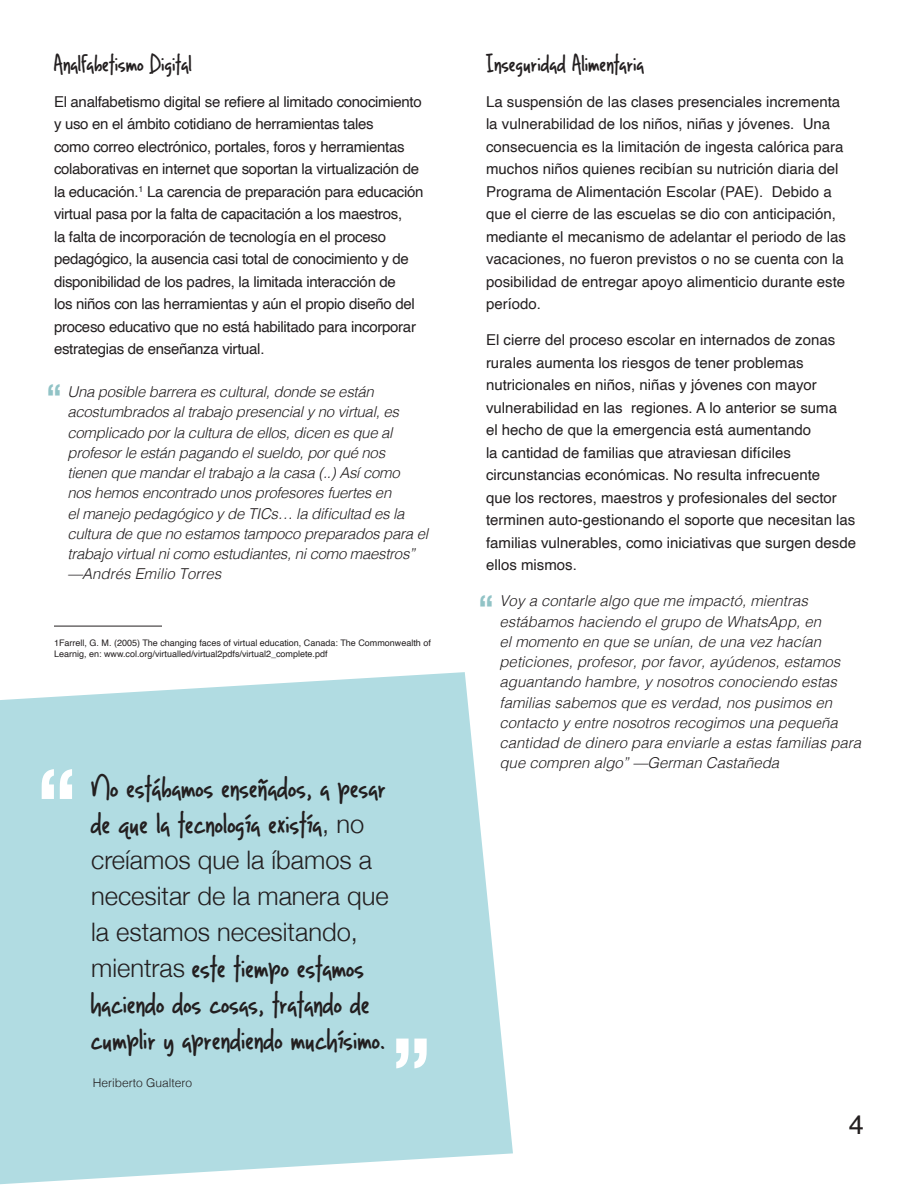
<style>
.page{position:relative;width:918px;height:1188px;background:#fff}
.page>*{position:absolute;margin:0;border:0;box-sizing:border-box;transform-origin:0 0}
.t1{font:700 condensed 93px "Helvetica Neue";color:#fff}
.t2{font:700 condensed 34.5px "Helvetica Neue";color:#91c3c6}
.In-Quotes{font:28.5px/36px "Lightupthe World";color:#231f20}
.t3{font:27px "Helvetica";color:#231f20}
.In-Quotes-2{font:300 25.5px/36px "Helvetica Neue";color:#231f20}
.Lists{font:22.5px "Lightupthe World";color:#231f20}
.Lists-2{font:15px/22.5px "Helvetica";color:#231f20}
.In-Quotes-3{font:italic 300 15px/20.2px "Helvetica";letter-spacing:-.01em;color:#231f20}
.Lists-3{font:15px/22.5px "Helvetica";letter-spacing:-.02em;color:#231f20}
.t4{font:300 12px "Helvetica";color:#231f20}
.t5{font:9px/10.8px "Helvetica";color:#231f20}
.s1{font-family:"Helvetica Neue";font-weight:300;font-size:25.5px}
</style>
<div class="page">
<hr style="left:54px;top:626px;width:108px;height:1px;background:#231f20">
<svg style="left:0;top:672px;width:513px;height:512px;background:#b8dfe4"></svg>
<p class="Lists" style="left:54px;top:47px;width:140px">Analfabetismo Digital</p>
<p class="Lists-3" style="left:54px;top:91px;width:371px">El analfabetismo digital se refiere al limitado conocimiento y uso en el ámbito cotidiano de herramientas tales<br>como correo electrónico, portales, foros y herramientas colaborativas en internet que soportan la virtualización de la educación.<sup>1</sup> La carencia de preparación para educación virtual pasa por la falta de capacitación a los maestros,<br>la falta de incorporación de tecnología en el proceso pedagógico, la ausencia casi total de conocimiento y de disponibilidad de los padres, la limitada interacción de<br>los niños con las herramientas y aún el propio diseño del proceso educativo que no está habilitado para incorporar estrategias de enseñanza virtual.</p>
<p class="In-Quotes-3" style="left:68px;top:381px;width:362px">Una posible barrera es cultural, donde se están acostumbrados al trabajo presencial y no virtual, es complicado por la cultura de ellos, dicen es que al profesor le están pagando el sueldo, por qué nos tienen que mandar el trabajo a la casa (..) Así como<br>nos hemos encontrado unos profesores fuertes en<br>el manejo pedagógico y de TICs… la dificultad es la cultura de que no estamos tampoco preparados para el trabajo virtual ni como estudiantes, ni como maestros” —Andrés Emilio Torres</p>
<p class="t2" style="left:46px;top:368px;width:17px">“</p>
<p class="t5" style="left:54px;top:638px;width:378px">1Farrell, G. M. (2005) The changing faces of virtual education, Canada: The Commonwealth of<br>Learnig, en: www.col.org/virtualled/virtual2pdfs/virtual2_complete.pdf</p>
<p class="t1" style="left:35px;top:725px;width:45px">“</p>
<p class="In-Quotes" style="left:91px;top:768px;width:297px">No estábamos enseñados, a pesar de que la tecnología existía<span class="s1">, no</span></p>
<p class="In-Quotes-2" style="left:91px;top:840px;width:299px">creíamos que la íbamos a necesitar de la manera que la estamos necesitando,</p>
<p class="In-Quotes" style="left:91px;top:948px;width:296px"><span class="s1">mientras</span> este tiempo estamos haciendo dos cosas, tratando de cumplir y aprendiendo muchísimo.</p>
<p class="t4" style="left:93px;top:1073px;width:101px">Heriberto Gualtero</p>
<p class="t1" style="left:433px;top:1112px;width:45px;rotate:-180deg">“</p>
<p class="Lists" style="left:486px;top:47px;width:160px">Inseguridad Alimentaria</p>
<p class="Lists-2" style="left:486px;top:91px;width:362px">La suspensión de las clases presenciales incrementa la vulnerabilidad de los niños, niñas y jóvenes. Una consecuencia es la limitación de ingesta calórica para muchos niños quienes recibían su nutrición diaria del Programa de Alimentación Escolar (PAE). Debido a que el cierre de las escuelas se dio con anticipación, mediante el mecanismo de adelantar el periodo de las vacaciones, no fueron previstos o no se cuenta con la posibilidad de entregar apoyo alimenticio durante este período.</p>
<p class="Lists-2" style="left:486px;top:329px;width:372px">El cierre del proceso escolar en internados de zonas rurales aumenta los riesgos de tener problemas nutricionales en niños, niñas y jóvenes con mayor vulnerabilidad en las regiones. A lo anterior se suma<br>el hecho de que la emergencia está aumentando<br>la cantidad de familias que atraviesan difíciles circunstancias económicas. No resulta infrecuente<br>que los rectores, maestros y profesionales del sector terminen auto-gestionando el soporte que necesitan las familias vulnerables, como iniciativas que surgen desde ellos mismos.</p>
<p class="In-Quotes-3" style="left:500px;top:590px;width:363px">Voy a contarle algo que me impactó, mientras estábamos haciendo el grupo de WhatsApp, en<br>el momento en que se unían, de una vez hacían peticiones, profesor, por favor, ayúdenos, estamos aguantando hambre, y nosotros conociendo estas familias sabemos que es verdad, nos pusimos en contacto y entre nosotros recogimos una pequeña cantidad de dinero para enviarle a estas familias para que compren algo” —German Castañeda</p>
<p class="t2" style="left:478px;top:579px;width:17px">“</p>
<p class="t3" style="left:849px;top:1104px;width:17px">4</p>
</div>
